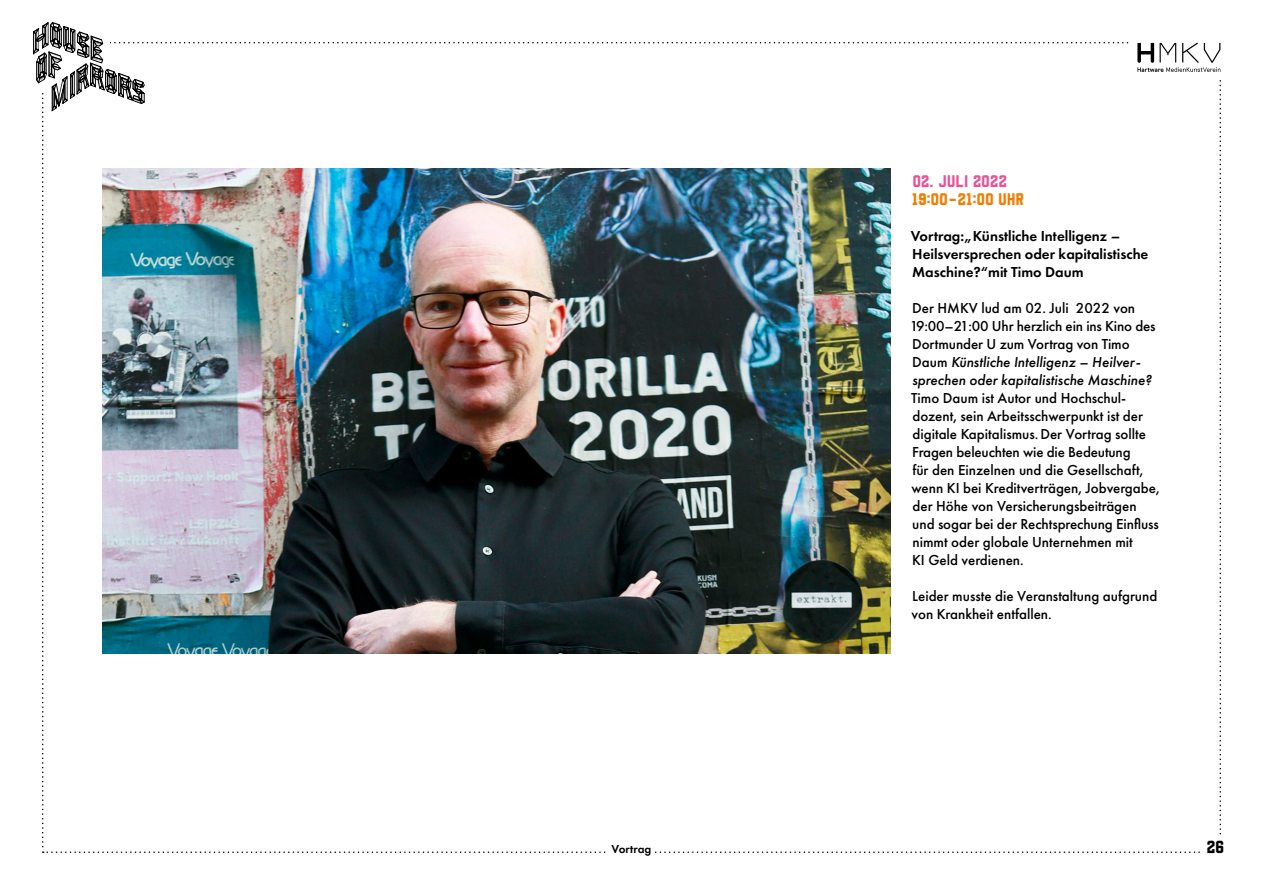
<style>
.page{position:relative;width:1263px;height:893px;background:#fff}
.page>*{position:absolute;margin:0;border:0;box-sizing:border-box;transform-origin:0 0}
.t1{font:18px "Basketball";color:#000}
.t2{font:17.25px "Basketball";letter-spacing:.02em;color:#ef7d00}
.t3{font:17.25px "Basketball";letter-spacing:.02em;color:#ea5297}
.t4{font:500 15px/18px "Futura PT";color:#000}
.t5{font:600 15px/18px "Futura PT";color:#000}
.t6{font:600 12px "Futura PT";color:#000}
.s1{font-style:italic}
</style>
<div class="page">
<img style="left:33px;top:22px;width:1188px;height:831px">
<div style="left:608px;top:835px;width:47px;height:32px;background:#fff"></div>
<p class="t6" style="left:612px;top:841px;width:41px">Vortrag</p>
<p class="t3" style="left:913px;top:173px;width:96px">02. JuLi 2022</p>
<p class="t2" style="left:912px;top:191px;width:113px">19:00−21:00 Uhr</p>
<p class="t5" style="left:911px;top:226px;width:239px">Vortrag:„Künstliche Intelligenz –<br>Heilsversprechen oder kapitalistische<br>Maschine?“mit Timo Daum</p>
<p class="t4" style="left:910px;top:299px;width:247px">Der HMKV lud am 02. Juli 2022 von 19:00–21:00 Uhr herzlich ein ins Kino des Dortmunder U zum Vortrag von Timo Daum <span class="s1">Künstliche Intelligenz – Heilver&shy;sprechen oder kapitalistische Maschine?</span></p>
<p class="t4" style="left:911px;top:389px;width:250px">Timo Daum ist Autor und Hochschul&shy;dozent, sein Arbeitsschwerpunkt ist der digitale Kapitalismus.Der Vortrag sollte Fragen beleuchten wie die Bedeutung<br>für den Einzelnen und die Gesellschaft, wenn KI bei Kreditverträgen, Jobvergabe, der Höhe von Versicherungsbeiträgen und sogar bei der Rechtsprechung Einfluss nimmt oder globale Unternehmen mit<br>KI Geld verdienen.</p>
<p class="t4" style="left:911px;top:587px;width:247px">Leider musste die Veranstaltung aufgrund von Krankheit entfallen.</p>
<p class="t1" style="left:1207px;top:839px;width:19px">26</p>
</div>
